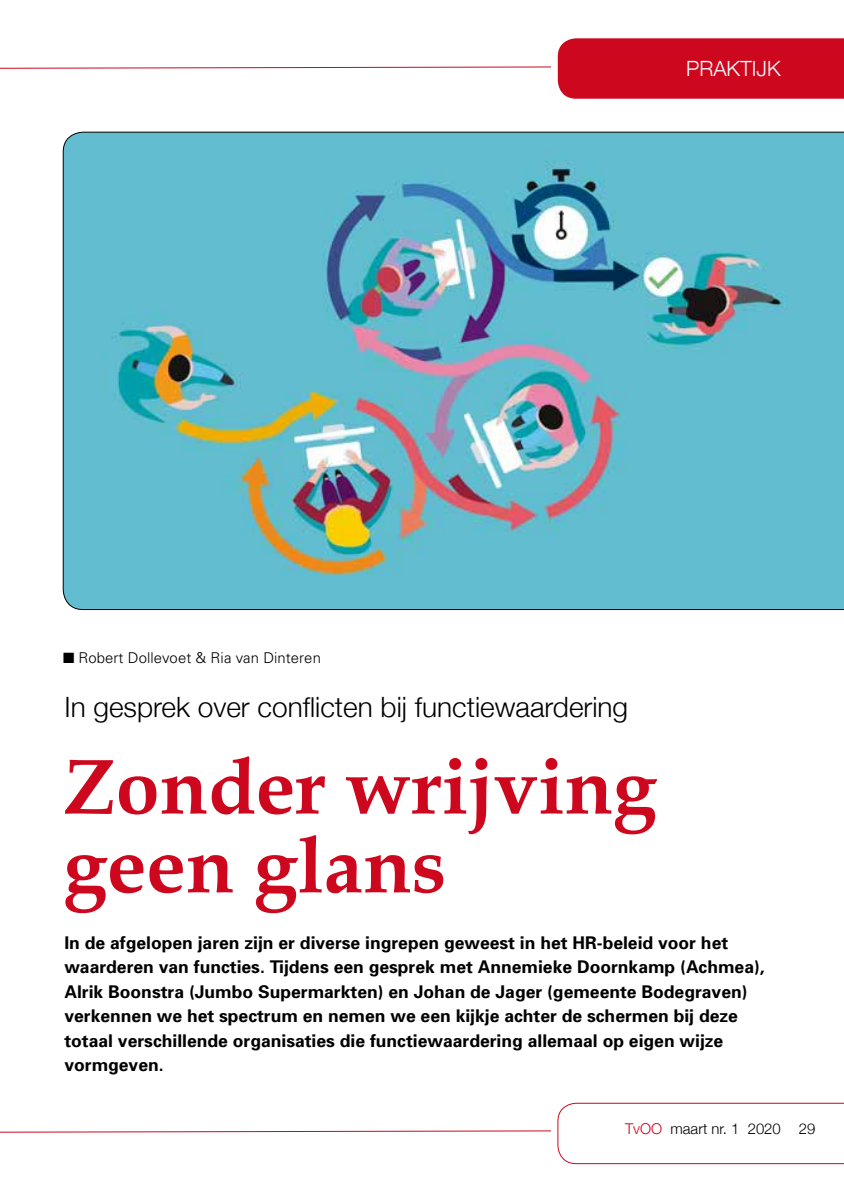
<style>
.page{position:relative;width:844px;height:1191px;background:#fff}
.page>*{position:absolute;margin:0;border:0;box-sizing:border-box;transform-origin:0 0}
.t1{font:700 78.75px/78.8px "Book Antiqua";color:#cd071e}
.t2{font:300 28px "Helvetica Neue";color:#000}
.t3{font:300 21px "Helvetica Neue";color:#fff}
.t4{font:700 17.5px/24.5px "Univers";color:#000}
.t5{font:300 14.88px "Univers";letter-spacing:.005em;color:#000}
.t6{font:300 14.88px "Helvetica Neue";color:#000}
.s1{color:#cd071e}
</style>
<div class="page">
<svg style="left:0;top:38px;width:843px;height:61px"></svg>
<svg style="left:0;top:1102px;width:843px;height:62px"></svg>
<img style="left:63px;top:132px;width:780px;height:477px">
<p class="t3" style="left:686px;top:51px;width:96px">PRAKTIJK</p>
<p class="t5" style="left:63px;top:649px;width:259px">■ Robert Dollevoet &amp; Ria van Dinteren</p>
<h2 class="t2" style="left:64px;top:684px;width:565px">In gesprek over conflicten bij functiewaardering</h2>
<h1 class="t1" style="left:63px;top:748px;width:594px">Zonder wrijving geen glans</h1>
<p class="t4" style="left:64px;top:929px;width:701px">In de afgelopen jaren zijn er diverse ingrepen geweest in het HR-beleid voor het waarderen van functies. Tijdens een gesprek met Annemieke Doornkamp (Achmea), Alrik Boonstra (Jumbo Supermarkten) en Johan de Jager (gemeente Bodegraven) verkennen we het spectrum en nemen we een kijkje achter de schermen bij deze totaal verschillende organisaties die functiewaardering allemaal op eigen wijze vormgeven.</p>
<p class="t6" style="left:625px;top:1117px;width:192px"><span class="s1">TvOO</span> maart nr. 1 2020 29</p>
</div>
